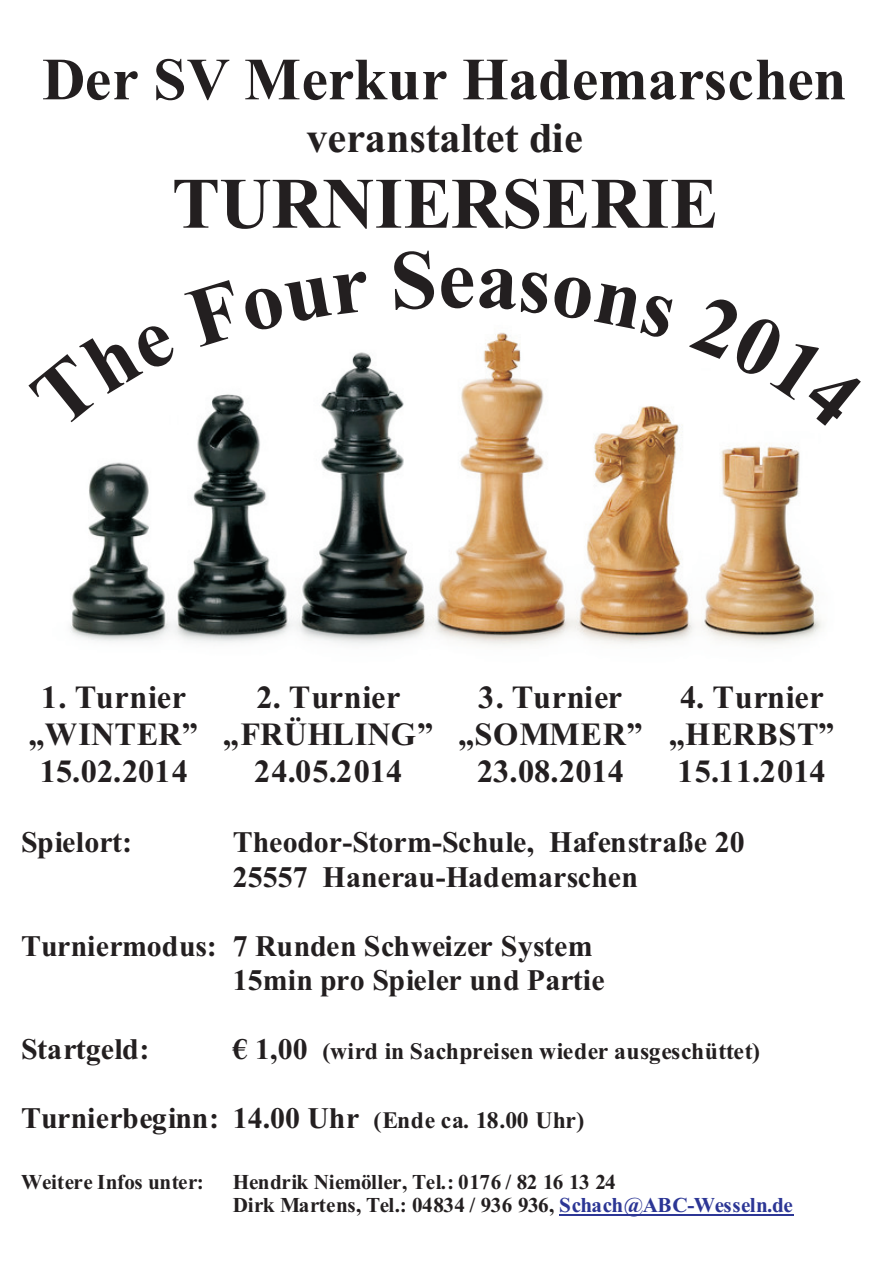
<style>
.page{position:relative;width:893px;height:1263px;background:#fff}
.page>*{position:absolute;margin:0;border:0;box-sizing:border-box;transform-origin:0 0}
.t1{font:700 84px "Times New Roman";color:#231f20}
.t2{font:700 72.3px "Times New Roman";letter-spacing:-.005em;color:#231f20}
.t3{font:700 59.85px "Times New Roman";color:#231f20}
.t4{font:700 42.3px "Times New Roman";color:#231f20}
.t5{font:700 32.4px "Times New Roman";letter-spacing:.01em;color:#231f20}
.t6{font:700 29.85px/35px "Times New Roman";color:#231f20}
.t7{font:700 23.7px "Times New Roman";letter-spacing:.025em;color:#231f20}
.t8{font:700 21.15px/23.7px "Times New Roman";letter-spacing:-.02em;color:#231f20}
.t9{font:700 21.15px "Times New Roman";letter-spacing:.01em;color:#231f20}
.s1{font-size:29.85px}
.s2{font-size:23.7px}
.s3{color:#2c3695}
</style>
<div class="page">
<img style="left:70px;top:339px;width:752px;height:306px">
<hr style="left:559px;top:1215px;width:234px;height:1px;background:#2c3695">
<svg style="left:184px;top:339px;width:186px;height:8px"></svg>
<svg style="left:495px;top:332px;width:13px;height:7px"></svg>
<svg style="left:70px;top:339px;width:108px;height:90px"></svg>
<svg style="left:689px;top:339px;width:133px;height:90px"></svg>
<h3 class="t3" style="left:42px;top:59px;width:806px">Der SV Merkur Hademarschen</h3>
<h3 class="t4" style="left:306px;top:123px;width:278px">veranstaltet die</h3>
<h2 class="t2" style="left:172px;top:179px;width:548px">TURNIERSERIE</h2>
<h1 class="t1" style="left:438px;top:250px;width:39px">e</h1>
<p class="t5" style="left:41px;top:685px;width:147px">1. Turnier</p>
<p class="t5" style="left:257px;top:685px;width:145px">2. Turnier</p>
<p class="t5" style="left:478px;top:685px;width:145px">3. Turnier</p>
<p class="t5" style="left:680px;top:685px;width:145px">4. Turnier</p>
<p class="t5" style="left:29px;top:723px;width:807px">„WINTER” „FRÜHLING” „SOMMER” „HERBST”</p>
<p class="t5" style="left:40px;top:760px;width:150px">15.02.2014</p>
<p class="t5" style="left:254px;top:760px;width:150px">24.05.2014</p>
<p class="t5" style="left:477px;top:760px;width:148px">23.08.2014</p>
<p class="t5" style="left:677px;top:760px;width:150px">15.11.2014</p>
<p class="t6" style="left:21px;top:828px;width:112px">Spielort:</p>
<p class="t6" style="left:233px;top:828px;width:513px">Theodor-Storm-Schule, Hafenstraße 20<br>25557 Hanerau-Hademarschen</p>
<p class="t6" style="left:233px;top:931px;width:373px;text-indent:-212px">Turniermodus: 7 Runden Schweizer System<br>15min pro Spieler und Partie</p>
<p class="t6" style="left:21px;top:1034px;width:130px">Startgeld:</p>
<p class="t7" style="left:233px;top:1043px;width:529px"><span class="s1">€ 1,00</span> (wird in Sachpreisen wieder ausgeschüttet)</p>
<p class="t6" style="left:21px;top:1103px;width:565px">Turnierbeginn: 14.00 Uhr <span class="s2">(Ende ca. 18.00 Uhr)</span></p>
<p class="t9" style="left:21px;top:1174px;width:184px">Weitere Infos unter:</p>
<p class="t8" style="left:233px;top:1172px;width:561px">Hendrik Niemöller, Tel.: 0176 / 82 16 13 24<br>Dirk Martens, Tel.: 04834 / 936 936, <span class="s3">Schach@ABC-Wesseln.de</span></p>
</div>
